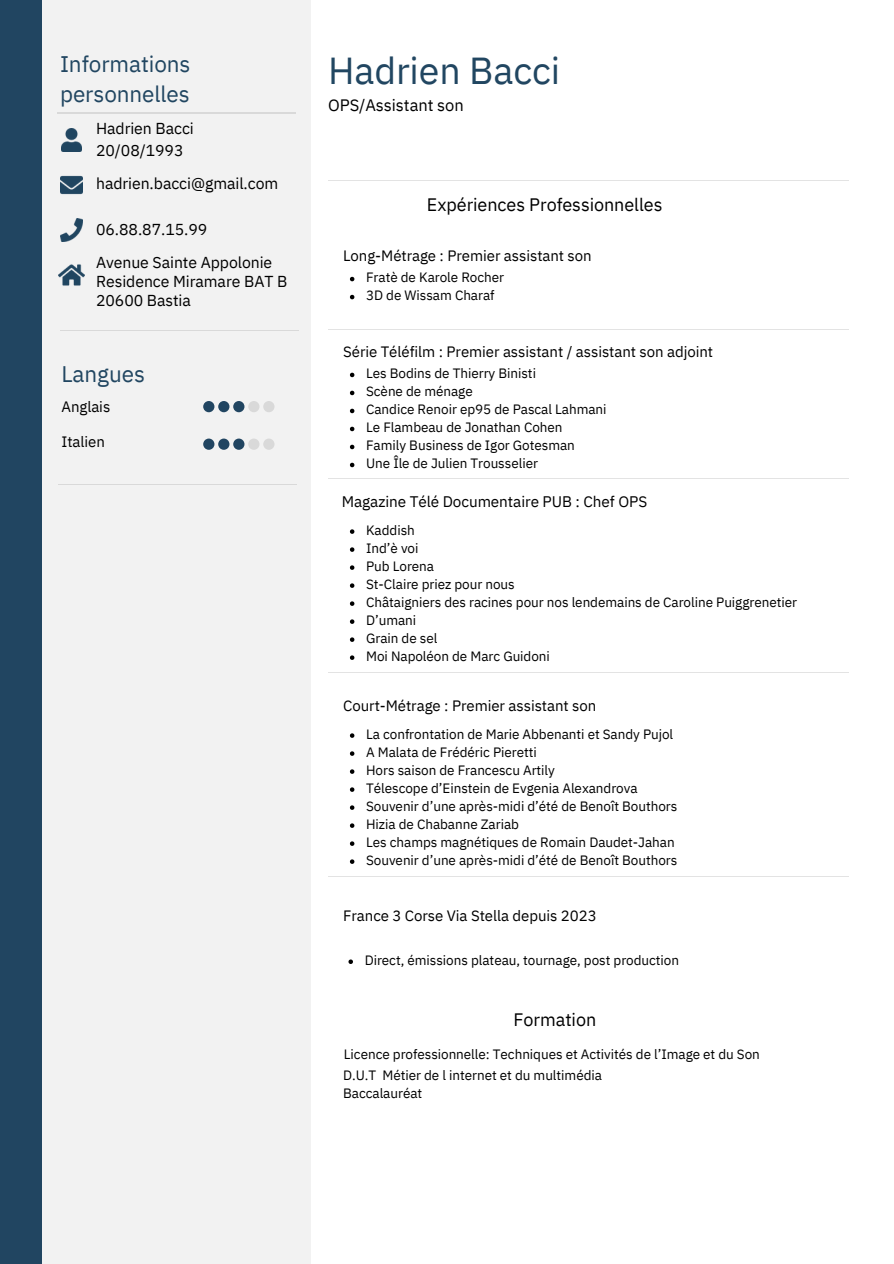
<style>
.page{position:relative;width:894px;height:1264px;background:#fff}
.page>*{position:absolute;margin:0;border:0;box-sizing:border-box;transform-origin:0 0}
.t1{font:37.5px "IBM Plex Sans";letter-spacing:-.005em;color:#214661}
.t2{font:22.5px/30.3px "IBM Plex Sans";letter-spacing:-.005em;color:#214661}
.t3{font:18px "IBM Plex Sans";letter-spacing:-.005em;color:#000}
.t4{font:16.5px "IBM Plex Sans";letter-spacing:-.005em;color:#000}
.t5{font:15.75px "IBM Plex Sans";letter-spacing:-.005em;color:#000}
.t6{font:15.3px "IBM Plex Sans";letter-spacing:-.005em;color:#000}
.t7{font:15px "IBM Plex Sans";letter-spacing:-.005em;color:#000}
.t8{font:13.5px "IBM Plex Sans";letter-spacing:-.005em;color:#000}
</style>
<div class="page">
<div style="left:0;top:0;width:43px;height:1263px;background:#214561"></div>
<div style="left:43px;top:0;width:267px;height:1263px;background:#f2f2f2"></div>
<hr style="left:58px;top:113px;width:237px;height:1px;background:#d9d9d9">
<img style="left:61px;top:129px;width:21px;height:22px">
<img style="left:60px;top:175px;width:22px;height:20px">
<img style="left:60px;top:219px;width:22px;height:22px">
<img style="left:59px;top:264px;width:25px;height:22px">
<hr style="left:60px;top:330px;width:238px;height:1px;background:#d9d9d9">
<hr style="left:59px;top:484px;width:237px;height:1px;background:#d9d9d9">
<div style="left:203px;top:401px;width:11px;height:11px;background:#214561;border-radius:50%"></div>
<div style="left:218px;top:401px;width:11px;height:11px;background:#214561;border-radius:50%"></div>
<div style="left:233px;top:401px;width:11px;height:11px;background:#214561;border-radius:50%"></div>
<div style="left:248px;top:401px;width:11px;height:11px;background:#d9d9d9;border-radius:50%"></div>
<div style="left:263px;top:401px;width:11px;height:11px;background:#d9d9d9;border-radius:50%"></div>
<div style="left:203px;top:438px;width:11px;height:12px;background:#214561;border-radius:50%"></div>
<div style="left:218px;top:438px;width:11px;height:12px;background:#214561;border-radius:50%"></div>
<div style="left:233px;top:438px;width:11px;height:12px;background:#214561;border-radius:50%"></div>
<div style="left:248px;top:438px;width:11px;height:12px;background:#d9d9d9;border-radius:50%"></div>
<div style="left:263px;top:438px;width:11px;height:12px;background:#d9d9d9;border-radius:50%"></div>
<hr style="left:328px;top:180px;width:520px;height:1px;background:#e3e3e3">
<hr style="left:328px;top:672px;width:520px;height:1px;background:#e3e3e3">
<svg style="left:350px;top:277px;width:4px;height:4px"></svg>
<svg style="left:350px;top:295px;width:4px;height:4px"></svg>
<svg style="left:350px;top:529px;width:4px;height:5px"></svg>
<svg style="left:350px;top:547px;width:4px;height:5px"></svg>
<svg style="left:350px;top:565px;width:4px;height:5px"></svg>
<svg style="left:350px;top:583px;width:4px;height:5px"></svg>
<svg style="left:350px;top:601px;width:4px;height:5px"></svg>
<svg style="left:350px;top:619px;width:4px;height:5px"></svg>
<svg style="left:350px;top:637px;width:4px;height:5px"></svg>
<svg style="left:350px;top:655px;width:4px;height:5px"></svg>
<svg style="left:350px;top:373px;width:4px;height:4px"></svg>
<svg style="left:350px;top:391px;width:4px;height:4px"></svg>
<svg style="left:350px;top:409px;width:4px;height:4px"></svg>
<svg style="left:350px;top:427px;width:4px;height:4px"></svg>
<svg style="left:350px;top:445px;width:4px;height:4px"></svg>
<svg style="left:350px;top:463px;width:4px;height:4px"></svg>
<hr style="left:328px;top:329px;width:520px;height:1px;background:#e3e3e3">
<hr style="left:328px;top:478px;width:520px;height:1px;background:#e3e3e3">
<svg style="left:350px;top:733px;width:4px;height:4px"></svg>
<svg style="left:350px;top:751px;width:4px;height:4px"></svg>
<svg style="left:350px;top:769px;width:4px;height:4px"></svg>
<svg style="left:350px;top:787px;width:4px;height:4px"></svg>
<svg style="left:350px;top:805px;width:4px;height:4px"></svg>
<svg style="left:350px;top:823px;width:4px;height:4px"></svg>
<svg style="left:350px;top:841px;width:4px;height:4px"></svg>
<svg style="left:350px;top:859px;width:4px;height:4px"></svg>
<hr style="left:328px;top:876px;width:520px;height:1px;background:#e3e3e3">
<svg style="left:348px;top:959px;width:5px;height:5px"></svg>
<h3 class="t2" style="left:60px;top:48px;width:132px">Informations personnelles</h3>
<p class="t5" style="left:96px;top:118px;width:99px">Hadrien Bacci</p>
<p class="t5" style="left:96px;top:140px;width:89px">20/08/1993</p>
<p class="t5" style="left:96px;top:173px;width:184px">hadrien.bacci@gmail.com</p>
<h3 class="t5" style="left:96px;top:219px;width:113px">06.88.87.15.99</h3>
<p class="t5" style="left:96px;top:252px;width:178px">Avenue Sainte Appolonie</p>
<h2 class="t5" style="left:96px;top:271px;width:193px">Residence Miramare BAT B</h2>
<p class="t5" style="left:96px;top:290px;width:96px">20600 Bastia</p>
<p class="t2" style="left:61px;top:358px;width:85px">Langues</p>
<p class="t7" style="left:61px;top:397px;width:50px">Anglais</p>
<p class="t7" style="left:61px;top:431px;width:45px">Italien</p>
<p class="t1" style="left:328px;top:45px;width:233px">Hadrien Bacci</p>
<p class="t4" style="left:328px;top:94px;width:137px">OPS/Assistant son</p>
<p class="t3" style="left:427px;top:192px;width:237px">Expériences Professionnelles</p>
<h3 class="t7" style="left:343px;top:245px;width:250px">Long-Métrage : Premier assistant son</h3>
<p class="t8" style="left:366px;top:268px;width:139px">Fratè de Karole Rocher</p>
<h3 class="t8" style="left:366px;top:286px;width:130px">3D de Wissam Charaf</h3>
<h3 class="t7" style="left:343px;top:341px;width:371px">Série Téléfilm : Premier assistant / assistant son adjoint</h3>
<p class="t8" style="left:366px;top:364px;width:171px">Les Bodins de Thierry Binisti</p>
<p class="t8" style="left:366px;top:382px;width:108px">Scène de ménage</p>
<p class="t8" style="left:366px;top:400px;width:242px">Candice Renoir ep95 de Pascal Lahmani</p>
<h3 class="t8" style="left:366px;top:418px;width:198px">Le Flambeau de Jonathan Cohen</h3>
<p class="t8" style="left:366px;top:436px;width:210px">Family Business de Igor Gotesman</p>
<p class="t8" style="left:366px;top:454px;width:173px">Une Île de Julien Trousselier</p>
<h3 class="t6" style="left:341px;top:491px;width:307px">Magazine Télé Documentaire PUB : Chef OPS</h3>
<h3 class="t8" style="left:366px;top:521px;width:50px">Kaddish</h3>
<h2 class="t8" style="left:366px;top:539px;width:54px">Ind’è voi</h2>
<h2 class="t8" style="left:366px;top:557px;width:69px">Pub Lorena</h2>
<h3 class="t8" style="left:366px;top:575px;width:150px">St-Claire priez pour nous</h3>
<p class="t8" style="left:366px;top:593px;width:432px">Châtaigniers des racines pour nos lendemains de Caroline Puiggrenetier</p>
<p class="t8" style="left:366px;top:611px;width:52px">D’umani</p>
<h3 class="t8" style="left:366px;top:629px;width:73px">Grain de sel</h3>
<p class="t8" style="left:366px;top:647px;width:185px">Moi Napoléon de Marc Guidoni</p>
<p class="t7" style="left:343px;top:695px;width:254px">Court-Métrage : Premier assistant son</p>
<p class="t8" style="left:366px;top:725px;width:308px">La confrontation de Marie Abbenanti et Sandy Pujol</p>
<p class="t8" style="left:366px;top:743px;width:172px">A Malata de Frédéric Pieretti</p>
<p class="t8" style="left:366px;top:761px;width:190px">Hors saison de Francescu Artily</p>
<p class="t8" style="left:366px;top:779px;width:273px">Télescope d’Einstein de Evgenia Alexandrova</p>
<p class="t8" style="left:366px;top:797px;width:313px">Souvenir d’une après-midi d’été de Benoît Bouthors</p>
<h3 class="t8" style="left:366px;top:815px;width:154px">Hizia de Chabanne Zariab</h3>
<p class="t8" style="left:366px;top:833px;width:310px">Les champs magnétiques de Romain Daudet-Jahan</p>
<p class="t8" style="left:366px;top:851px;width:313px">Souvenir d’une après-midi d’été de Benoît Bouthors</p>
<p class="t7" style="left:343px;top:905px;width:255px">France 3 Corse Via Stella depuis 2023</p>
<p class="t8" style="left:364px;top:951px;width:316px">Direct, émissions plateau, tournage, post production</p>
<p class="t3" style="left:513px;top:1007px;width:84px">Formation</p>
<p class="t8" style="left:344px;top:1045px;width:417px">Licence professionnelle: Techniques et Activités de l’Image et du Son</p>
<p class="t8" style="left:343px;top:1066px;width:260px">D.U.T Métier de l internet et du multimédia</p>
<p class="t8" style="left:343px;top:1084px;width:81px">Baccalauréat</p>
</div>
